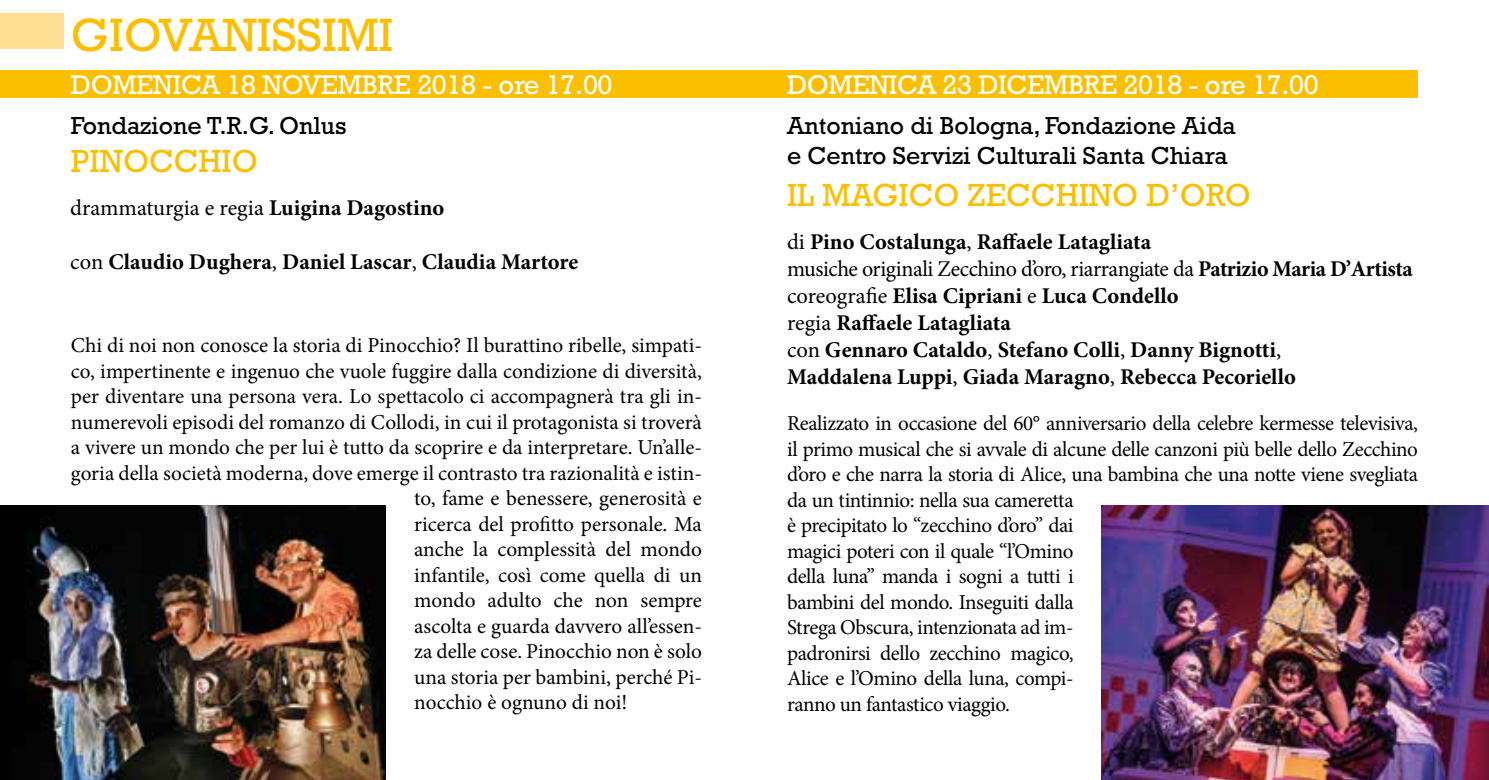
<style>
.page{position:relative;width:1489px;height:780px;background:#fff}
.page>*{position:absolute;margin:0;border:0;box-sizing:border-box;transform-origin:0 0}
.t1{font:47.5px "Rockwell";color:#fcbf00}
.t2{font:32.5px "Rockwell";color:#fcbf00}
.t3{font:27.5px "Rockwell";letter-spacing:-.01em;color:#fff}
.t4{font:25px "Rockwell";color:#000}
.t5{font:700 22.5px/27px "Minion Pro";color:#000}
.t6{font:22.5px "Minion Pro";color:#000}
.t7{font:21.25px/25.5px "Minion Pro";letter-spacing:-.01em;color:#000}
.s1{font-weight:700}
.s2{font-weight:400}
</style>
<div class="page">
<div style="left:0;top:70px;width:701px;height:27px;background:#fcbf00"></div>
<div style="left:682px;top:70px;width:735px;height:27px;background:#fcbf00"></div>
<img style="left:0;top:505px;width:386px;height:275px">
<img style="left:1101px;top:505px;width:387px;height:275px">
<div style="left:0;top:13px;width:64px;height:36px;background:#ffdf94"></div>
<h1 class="t1" style="left:71px;top:8px;width:324px">GIOVANISSIMI</h1>
<p class="t3" style="left:71px;top:69px;width:543px">DOMENICA 18 NOVEMBRE 2018 - ore 17.00</p>
<p class="t3" style="left:787px;top:69px;width:533px">DOMENICA 23 DICEMBRE 2018 - ore 17.00</p>
<p class="t4" style="left:71px;top:111px;width:277px">Fondazione T.R.G. Onlus</p>
<p class="t4" style="left:787px;top:111px;width:450px">Antoniano di Bologna, Fondazione Aida</p>
<h2 class="t2" style="left:71px;top:142px;width:188px">PINOCCHIO</h2>
<p class="t4" style="left:787px;top:141px;width:442px">e Centro Servizi Culturali Santa Chiara</p>
<p class="t6" style="left:70px;top:193px;width:375px">drammaturgia e regia <span class="s1">Luigina Dagostino</span></p>
<h2 class="t2" style="left:787px;top:177px;width:465px">IL MAGICO ZECCHINO D’ORO</h2>
<p class="t5" style="left:70px;top:249px;width:509px"><span class="s2">con</span> Claudio Dughera<span class="s2">,</span> Daniel Lascar<span class="s2">,</span> Claudia Martore</p>
<p class="t7" style="left:71px;top:333px;width:632px">Chi di noi non conosce la storia di Pinocchio? Il burattino ribelle, simpati-</p>
<p class="t7" style="left:71px;top:358px;width:632px">co, impertinente e ingenuo che vuole fuggire dalla condizione di diversità,</p>
<p class="t7" style="left:71px;top:384px;width:632px">per diventare una persona vera. Lo spettacolo ci accompagnerà tra gli in-</p>
<p class="t7" style="left:71px;top:409px;width:632px">numerevoli episodi del romanzo di Collodi, in cui il protagonista si troverà</p>
<p class="t7" style="left:71px;top:435px;width:632px">a vivere un mondo che per lui è tutto da scoprire e da interpretare. Un’alle-</p>
<p class="t7" style="left:71px;top:460px;width:632px">goria della società moderna, dove emerge il contrasto tra razionalità e istin-</p>
<p class="t7" style="left:414px;top:486px;width:289px">to, fame e benessere, generosità e</p>
<p class="t7" style="left:414px;top:511px;width:289px">ricerca del profitto personale. Ma</p>
<p class="t7" style="left:414px;top:537px;width:289px">anche la complessità del mondo</p>
<p class="t7" style="left:414px;top:562px;width:289px">infantile, così come quella di un</p>
<p class="t7" style="left:414px;top:588px;width:289px">mondo adulto che non sempre</p>
<p class="t7" style="left:414px;top:613px;width:289px">ascolta e guarda davvero all’essen-</p>
<p class="t7" style="left:414px;top:639px;width:289px">za delle cose. Pinocchio non è solo</p>
<p class="t7" style="left:414px;top:664px;width:289px">una storia per bambini, perché Pi-</p>
<p class="t7" style="left:414px;top:690px;width:214px">nocchio è ognuno di noi!</p>
<p class="t5" style="left:787px;top:229px;width:627px"><span class="s2">di</span> Pino Costalunga<span class="s2">,</span> Raffaele Latagliata<br><span class="s2">musiche originali Zecchino d’oro, riarrangiate da</span> Patrizio Maria D’Artista <span class="s2">coreografie</span> Elisa Cipriani <span class="s2">e</span> Luca Condello<br><span class="s2">regia</span> Raffaele Latagliata<br><span class="s2">con</span> Gennaro Cataldo<span class="s2">,</span> Stefano Colli<span class="s2">,</span> Danny Bignotti<span class="s2">,<br></span>Maddalena Luppi<span class="s2">,</span> Giada Maragno<span class="s2">,</span> Rebecca Pecoriello</p>
<p class="t7" style="left:787px;top:411px;width:632px">Realizzato in occasione del 60° anniversario della celebre kermesse televisiva, il primo musical che si avvale di alcune delle canzoni più belle dello Zecchino d’oro e che narra la storia di Alice, una bambina che una notte viene svegliata da un tintinnio: nella sua cameretta<br>è precipitato lo “zecchino d’oro” dai<br>magici poteri con il quale “l’Omino<br>della luna” manda i sogni a tutti i<br>bambini del mondo. Inseguiti dalla<br>Strega Obscura, intenzionata ad im-<br>padronirsi dello zecchino magico,<br>Alice e l’Omino della luna, compi-<br>ranno un fantastico viaggio.</p>
</div>
